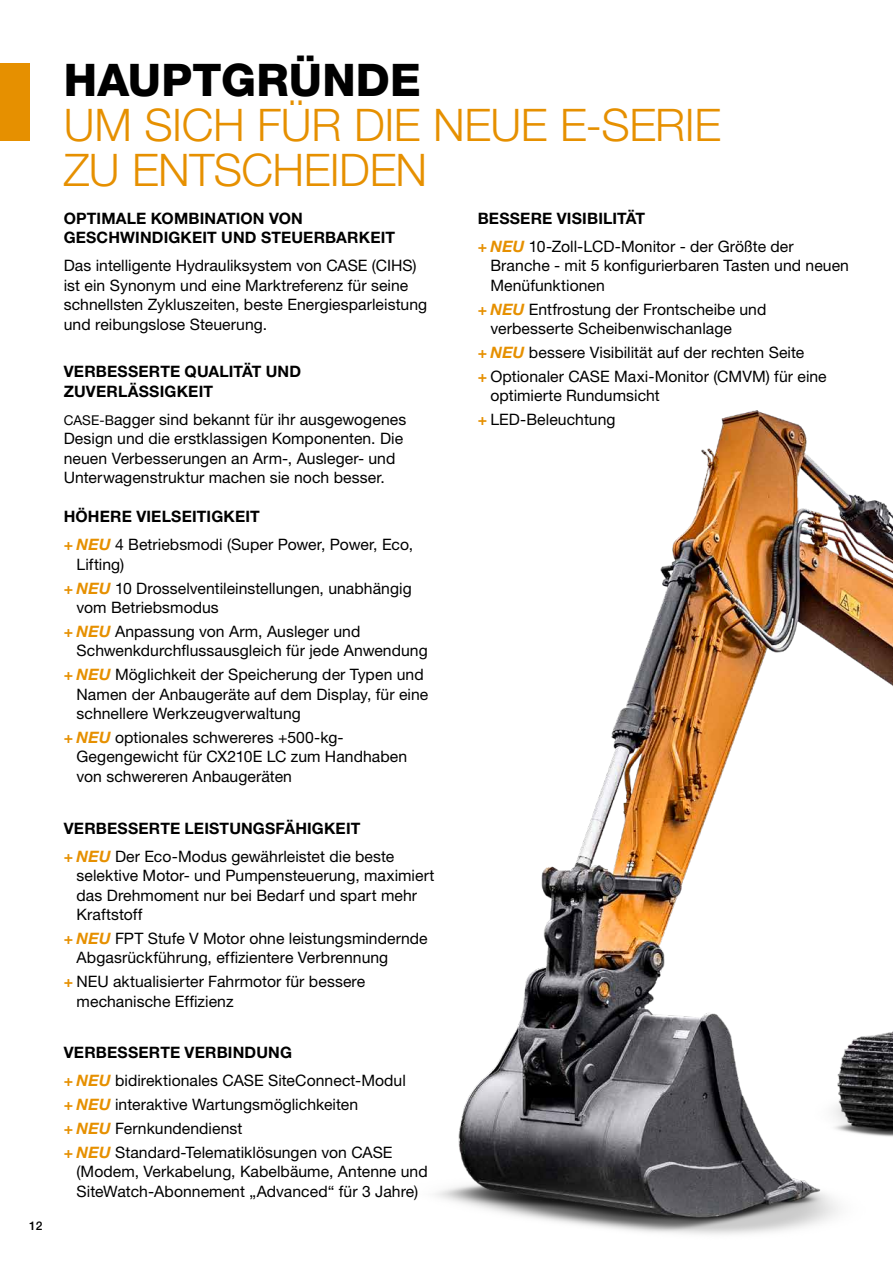
<style>
.page{position:relative;width:893px;height:1263px;background:#fff}
.page>*{position:absolute;margin:0;border:0;box-sizing:border-box;transform-origin:0 0}
.t1{font:300 45px/45px "Helvetica Neue LT Pro";letter-spacing:-.01em;color:#e69000}
.t2{font:800 45px "Helvetica Neue LT Pro";letter-spacing:.005em;color:#000}
.t3{font:15.75px/19.5px "Helvetica Neue LT Pro";letter-spacing:.005em;color:#000}
.t4{font:700 15.75px/19.5px "Helvetica Neue LT Pro";letter-spacing:.01em;color:#000}
.t5{font:500 12px "Helvetica Neue LT Pro";color:#000}
.s1{font-size:13.5px}
.s2{font-weight:700}
.s3{font-weight:700;color:#e69000}
.s4{font-weight:700;font-style:italic;color:#e69000}
</style>
<div class="page">
<div style="left:0;top:64px;width:30px;height:77px;background:#e69000"></div>
<img style="left:435px;top:410px;width:458px;height:825px">
<p class="t5" style="left:29px;top:1218px;width:15px">12</p>
<h1 class="t2" style="left:64px;top:53px;width:359px">HAUPTGRÜNDE</h1>
<h1 class="t1" style="left:64px;top:101px;width:659px">UM SICH FÜR DIE NEUE E-SERIE<br>ZU ENTSCHEIDEN</h1>
<p class="t4" style="left:64px;top:208px;width:333px">OPTIMALE KOMBINATION VON<br>GESCHWINDIGKEIT UND STEUERBARKEIT</p>
<p class="t3" style="left:64px;top:256px;width:365px">Das intelligente Hydrauliksystem von CASE (CIHS) ist ein Synonym und eine Marktreferenz für seine schnellsten Zykluszeiten, beste Energiesparleistung und reibungslose Steuerung.</p>
<p class="t4" style="left:64px;top:362px;width:239px">VERBESSERTE QUALITÄT UND<br>ZUVERLÄSSIGKEIT</p>
<p class="t3" style="left:64px;top:409px;width:344px"><span class="s1">CASE-B</span>agger sind bekannt für ihr ausgewogenes Design und die erstklassigen Komponenten. Die neuen Verbesserungen an Arm-, Ausleger- und Unterwagenstruktur machen sie noch besser.</p>
<p class="t3" style="left:64px;top:503px;width:351px;line-height:28px"><span class="s2">HÖHERE VIELSEITIGKEIT<br></span><span class="s3">+</span> <span class="s4">NEU</span> 4 Betriebsmodi (Super Power, Power, Eco,</p>
<p class="t3" style="left:64px;top:552px;width:349px;line-height:23.7px;text-indent:13px">Lifting)<br><span class="s3">+</span> <span class="s4">NEU</span> 10 Drosselventileinstellungen, unabhängig</p>
<p class="t3" style="left:64px;top:595px;width:298px;line-height:23.7px;text-indent:13px">vom Betriebsmodus<br><span class="s3">+</span> <span class="s4">NEU</span> Anpassung von Arm, Ausleger und</p>
<p class="t3" style="left:64px;top:639px;width:365px;line-height:23.7px;text-align:right">Schwenkdurchflussausgleich für jede Anwendung <span class="s3">+</span> <span class="s4">NEU</span> Möglichkeit der Speicherung der Typen und</p>
<p class="t3" style="left:77px;top:684px;width:353px">Namen der Anbaugeräte auf dem Display, für eine schnellere Werkzeugverwaltung</p>
<p class="t3" style="left:77px;top:727px;width:332px;text-indent:-13px"><span class="s3">+</span> <span class="s4">NEU</span> optionales schwereres +500-kg-<br>Gegengewicht für CX210E LC zum Handhaben von schwereren Anbaugeräten</p>
<p class="t3" style="left:64px;top:814px;width:332px;line-height:28px"><span class="s2">VERBESSERTE LEISTUNGSFÄHIGKEIT<br></span><span class="s3">+</span> <span class="s4">NEU</span> Der Eco-Modus gewährleistet die beste</p>
<p class="t3" style="left:77px;top:866px;width:359px">selektive Motor- und Pumpensteuerung, maximiert das Drehmoment nur bei Bedarf und spart mehr<br>Kraftstoff</p>
<p class="t3" style="left:77px;top:928px;width:353px;text-indent:-13px"><span class="s3">+</span> <span class="s4">NEU</span> FPT Stufe V Motor ohne leistungsmindernde<br>Abgasrückführung, effizientere Verbrennung</p>
<p class="t3" style="left:77px;top:972px;width:290px;text-indent:-13px"><span class="s3">+</span> NEU aktualisierter Fahrmotor für bessere mechanische Effizienz</p>
<p class="t3" style="left:478px;top:204px;width:318px;line-height:28px"><span class="s2">BESSERE VISIBILITÄT<br></span><span class="s3">+</span> <span class="s4">NEU</span> 10-Zoll-LCD-Monitor - der Größte der</p>
<p class="t3" style="left:490px;top:256px;width:360px">Branche - mit 5 konfigurierbaren Tasten und neuen<br>Menüfunktionen</p>
<p class="t3" style="left:490px;top:299px;width:277px;text-indent:-13px"><span class="s3">+</span> <span class="s4">NEU</span> Entfrostung der Frontscheibe und verbesserte Scheibenwischanlage</p>
<p class="t3" style="left:478px;top:340px;width:351px;line-height:23.7px"><span class="s3">+</span> <span class="s4">NEU</span> bessere Visibilität auf der rechten Seite<br><span class="s3">+</span> Optionaler CASE Maxi-Monitor (CMVM) für eine</p>
<p class="t3" style="left:478px;top:383px;width:184px;line-height:23.7px;text-indent:13px">optimierte Rundumsicht <span class="s3">+</span> LED-Beleuchtung</p>
<p class="t3" style="left:64px;top:1039px;width:344px;line-height:28px"><span class="s2">VERBESSERTE VERBINDUNG<br></span><span class="s3">+</span> <span class="s4">NEU</span> bidirektionales CASE SiteConnect-Modul</p>
<p class="t3" style="left:64px;top:1092px;width:330px;line-height:23.7px"><span class="s3">+</span> <span class="s4">NEU</span> interaktive Wartungsmöglichkeiten<br><span class="s3">+</span> <span class="s4">NEU</span> Fernkundendienst<br><span class="s3">+</span> <span class="s4">NEU</span> Standard-Telematiklösungen von CASE</p>
<p class="t3" style="left:77px;top:1162px;width:353px">(Modem, Verkabelung, Kabelbäume, Antenne und<br>SiteWatch-Abonnement „Advanced“ für 3 Jahre)</p>
</div>
